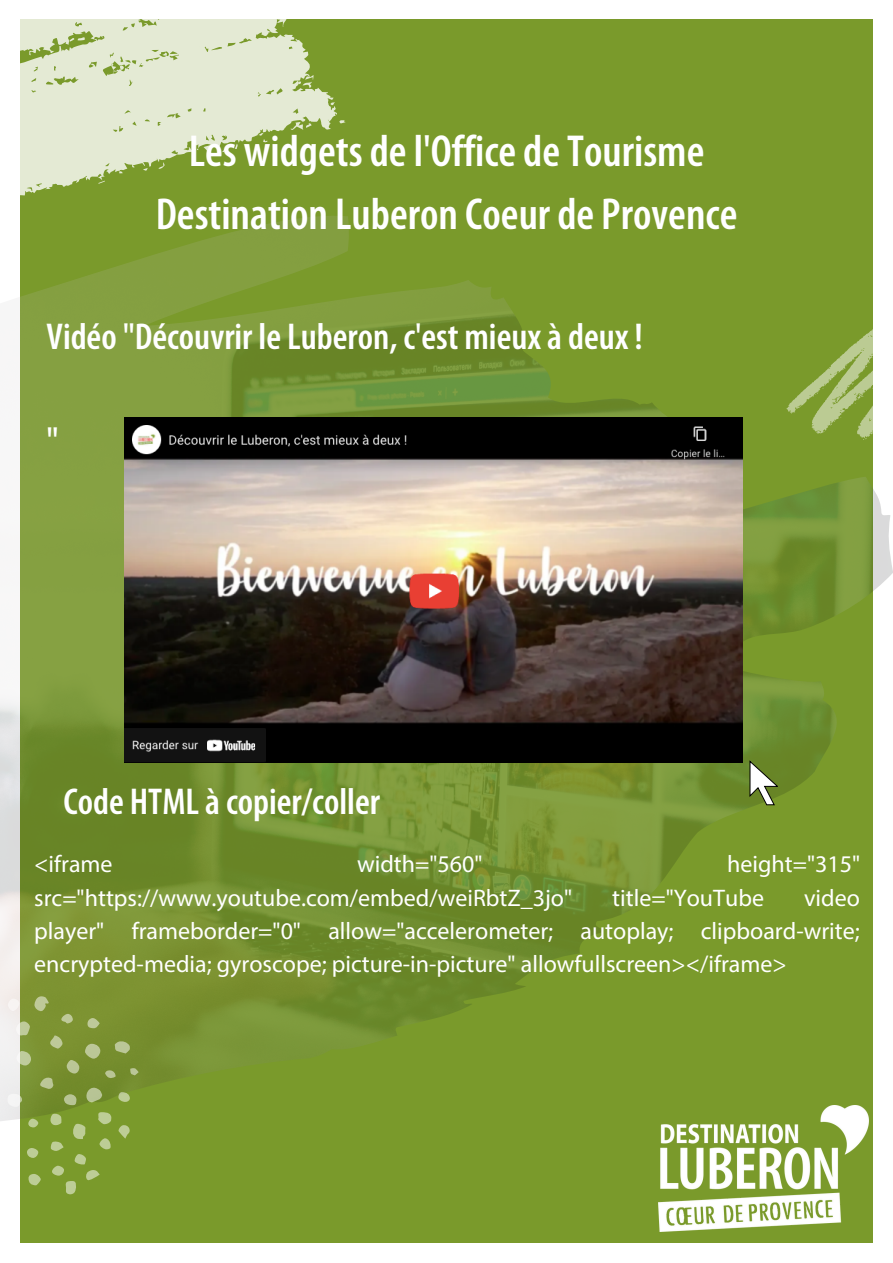
<style>
.page{position:relative;width:893px;height:1263px;background:#fff}
.page>*{position:absolute;margin:0;border:0;box-sizing:border-box;transform-origin:0 0}
.t1{font:600 condensed 45px/63px "Myriad Pro";color:#fff;text-align:center}
.t2{font:600 condensed 37.5px "Myriad Pro";color:#fff}
.t3{font:24px/33.2px "Myriad Pro";color:#fff;text-align:justify}
</style>
<div class="page">
<div style="left:20px;top:20px;width:853px;height:1223px;background:#7a9a2b"></div>
<img style="left:0;top:216px;width:892px;height:965px">
<svg style="left:778px;top:296px;width:114px;height:171px"></svg>
<svg style="left:0;top:1133px;width:15px;height:16px"></svg>
<svg style="left:85px;top:1086px;width:17px;height:17px"></svg>
<svg style="left:85px;top:1043px;width:16px;height:16px"></svg>
<svg style="left:16px;top:1051px;width:15px;height:14px"></svg>
<svg style="left:7px;top:1093px;width:16px;height:14px"></svg>
<svg style="left:16px;top:1021px;width:14px;height:15px"></svg>
<svg style="left:34px;top:996px;width:15px;height:16px"></svg>
<svg style="left:0;top:1167px;width:7px;height:13px"></svg>
<svg style="left:114px;top:1040px;width:16px;height:13px"></svg>
<svg style="left:67px;top:1060px;width:12px;height:14px"></svg>
<svg style="left:64px;top:1094px;width:13px;height:11px"></svg>
<svg style="left:49px;top:1035px;width:13px;height:14px"></svg>
<svg style="left:39px;top:1077px;width:14px;height:12px"></svg>
<svg style="left:29px;top:1174px;width:12px;height:11px"></svg>
<svg style="left:8px;top:998px;width:12px;height:13px"></svg>
<svg style="left:118px;top:1124px;width:12px;height:15px"></svg>
<svg style="left:87px;top:1017px;width:13px;height:12px"></svg>
<svg style="left:50px;top:1112px;width:61px;height:82px"></svg>
<svg style="left:118px;top:1092px;width:12px;height:10px"></svg>
<svg style="left:27px;top:1148px;width:11px;height:10px"></svg>
<svg style="left:60px;top:1014px;width:13px;height:10px"></svg>
<svg style="left:28px;top:1119px;width:10px;height:8px"></svg>
<svg style="left:105px;top:1070px;width:11px;height:9px"></svg>
<svg style="left:130px;top:1068px;width:9px;height:7px"></svg>
<svg style="left:0;top:19px;width:342px;height:260px"></svg>
<svg style="left:339px;top:118px;width:6px;height:6px"></svg>
<svg style="left:14px;top:195px;width:6px;height:5px"></svg>
<svg style="left:157px;top:162px;width:8px;height:8px"></svg>
<svg style="left:330px;top:101px;width:6px;height:7px"></svg>
<svg style="left:297px;top:74px;width:18px;height:16px"></svg>
<svg style="left:98px;top:181px;width:7px;height:3px"></svg>
<svg style="left:69px;top:35px;width:17px;height:7px"></svg>
<svg style="left:143px;top:168px;width:5px;height:4px"></svg>
<svg style="left:262px;top:138px;width:6px;height:5px"></svg>
<svg style="left:221px;top:143px;width:18px;height:10px"></svg>
<svg style="left:13px;top:55px;width:5px;height:5px"></svg>
<svg style="left:289px;top:121px;width:24px;height:13px"></svg>
<svg style="left:162px;top:51px;width:6px;height:6px"></svg>
<svg style="left:111px;top:62px;width:14px;height:12px"></svg>
<img style="left:125px;top:418px;width:617px;height:344px">
<svg style="left:749px;top:761px;width:29px;height:44px"></svg>
<img style="left:658px;top:1106px;width:210px;height:126px">
<h1 class="t1" style="left:156px;top:123px;width:583px">Les widgets de l'Office de Tourisme<br>Destination Luberon Coeur de Provence</h1>
<h2 class="t2" style="left:47px;top:321px;width:598px">Vidéo "Découvrir le Luberon, c'est mieux à deux !</h2>
<h2 class="t2" style="left:47px;top:425px;width:14px">"</h2>
<h2 class="t2" style="left:63px;top:786px;width:318px">Code HTML à copier/coller</h2>
<p class="t3" style="left:34px;top:850px;width:80px">&lt;iframe</p>
<p class="t3" style="left:357px;top:850px;width:127px">width="560"</p>
<p class="t3" style="left:727px;top:850px;width:135px">height="315"</p>
<p class="t3" style="left:34px;top:883px;width:539px">src="https://www.youtube.com/embed/weiRbtZ_3jo"</p>
<p class="t3" style="left:612px;top:883px;width:153px">title="YouTube</p>
<p class="t3" style="left:34px;top:883px;width:827px;text-indent:769px">video player" frameborder="0" allow="accelerometer; autoplay; clipboard-write; encrypted-media; gyroscope; picture-in-picture" allowfullscreen&gt;&lt;/iframe&gt;</p>
</div>
